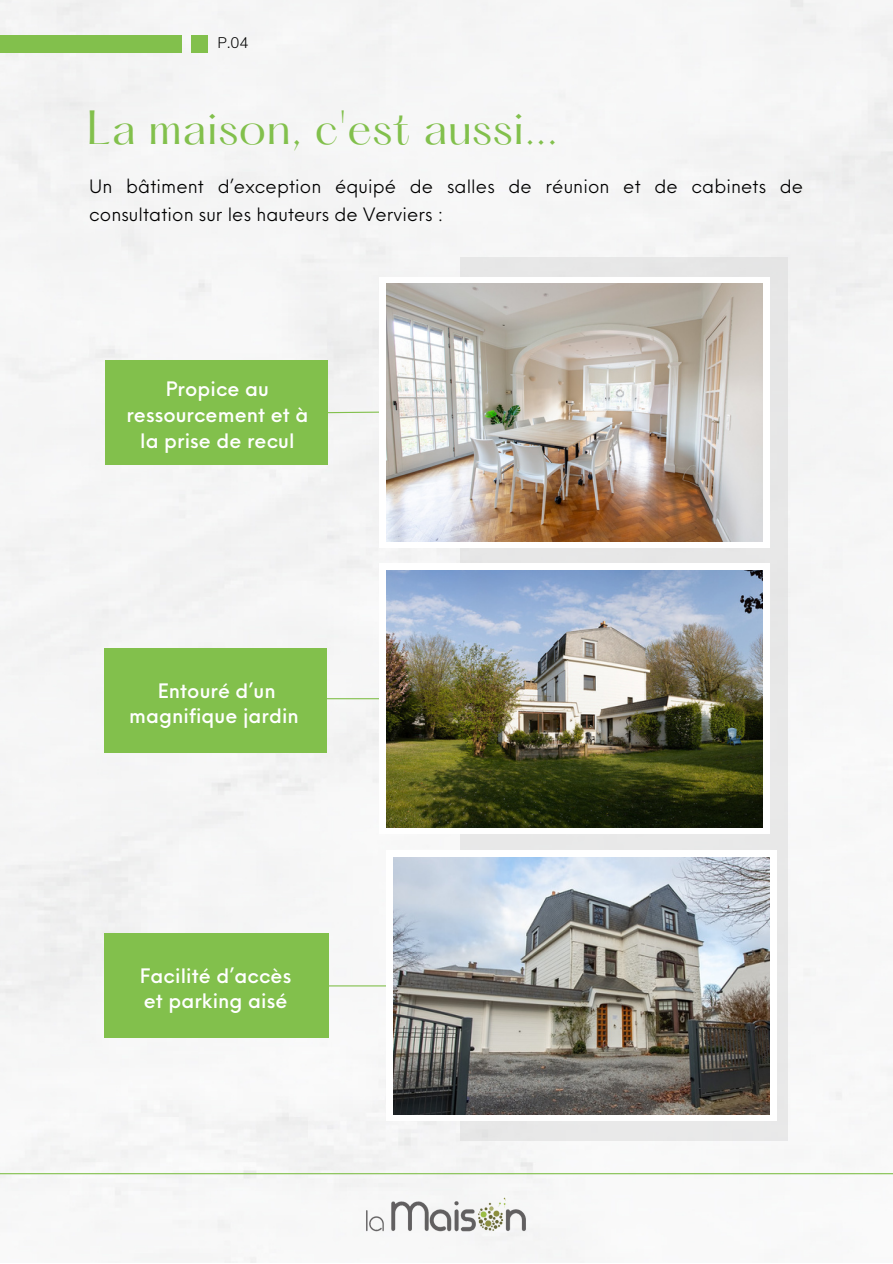
<style>
.page{position:relative;width:893px;height:1264px;background:#fff}
.page>*{position:absolute;margin:0;border:0;box-sizing:border-box;transform-origin:0 0}
.t1{font:42px "Hatton";letter-spacing:.01em;color:#82c04c}
.t2{font:500 19.5px/25.8px "Neue Einstellung";letter-spacing:.005em;color:#fff;text-align:center}
.t3{font:18px/28px "Neue Einstellung";letter-spacing:.005em;color:#000}
.t4{font:300 15px "Muli";color:#000}
</style>
<div class="page">
<div style="left:0;top:0;width:892px;height:1262px;background:#f6f6f6"></div>
<div style="left:460px;top:257px;width:328px;height:883px;background:#e8e8e8"></div>
<hr style="left:0;top:1173px;width:892px;height:1px;background:#82c04c">
<div style="left:0;top:36px;width:182px;height:17px;background:#82c04c"></div>
<div style="left:191px;top:36px;width:17px;height:17px;background:#82c04c"></div>
<svg style="left:328px;top:411px;width:52px;height:3px"></svg>
<div style="left:106px;top:360px;width:222px;height:105px;background:#82c04c"></div>
<img style="left:343px;top:1182px;width:206px;height:64px">
<div style="left:380px;top:277px;width:389px;height:270px;background:#fff"></div>
<img style="left:387px;top:283px;width:375px;height:258px">
<hr style="left:323px;top:698px;width:63px;height:1px;background:#82c04c">
<div style="left:104px;top:648px;width:223px;height:105px;background:#82c04c"></div>
<hr style="left:327px;top:985px;width:67px;height:1px;background:#82c04c">
<div style="left:104px;top:933px;width:225px;height:105px;background:#82c04c"></div>
<div style="left:380px;top:563px;width:389px;height:270px;background:#fff"></div>
<img style="left:387px;top:570px;width:375px;height:257px">
<div style="left:387px;top:850px;width:389px;height:271px;background:#fff"></div>
<img style="left:394px;top:857px;width:375px;height:257px">
<p class="t4" style="left:217px;top:33px;width:33px">P.04</p>
<p class="t1" style="left:87px;top:108px;width:472px">La maison, c'est aussi...</p>
<p class="t3" style="left:89px;top:171px;width:715px">Un bâtiment d’exception équipé de salles de réunion et de cabinets de consultation sur les hauteurs de Verviers :</p>
<p class="t2" style="left:126px;top:374px;width:183px">Propice au ressourcement et à la prise de recul</p>
<p class="t2" style="left:129px;top:675px;width:171px">Entouré d’un magnifique jardin</p>
<p class="t2" style="left:140px;top:960px;width:153px;text-align:left">Facilité d’accès et parking aisé</p>
</div>
